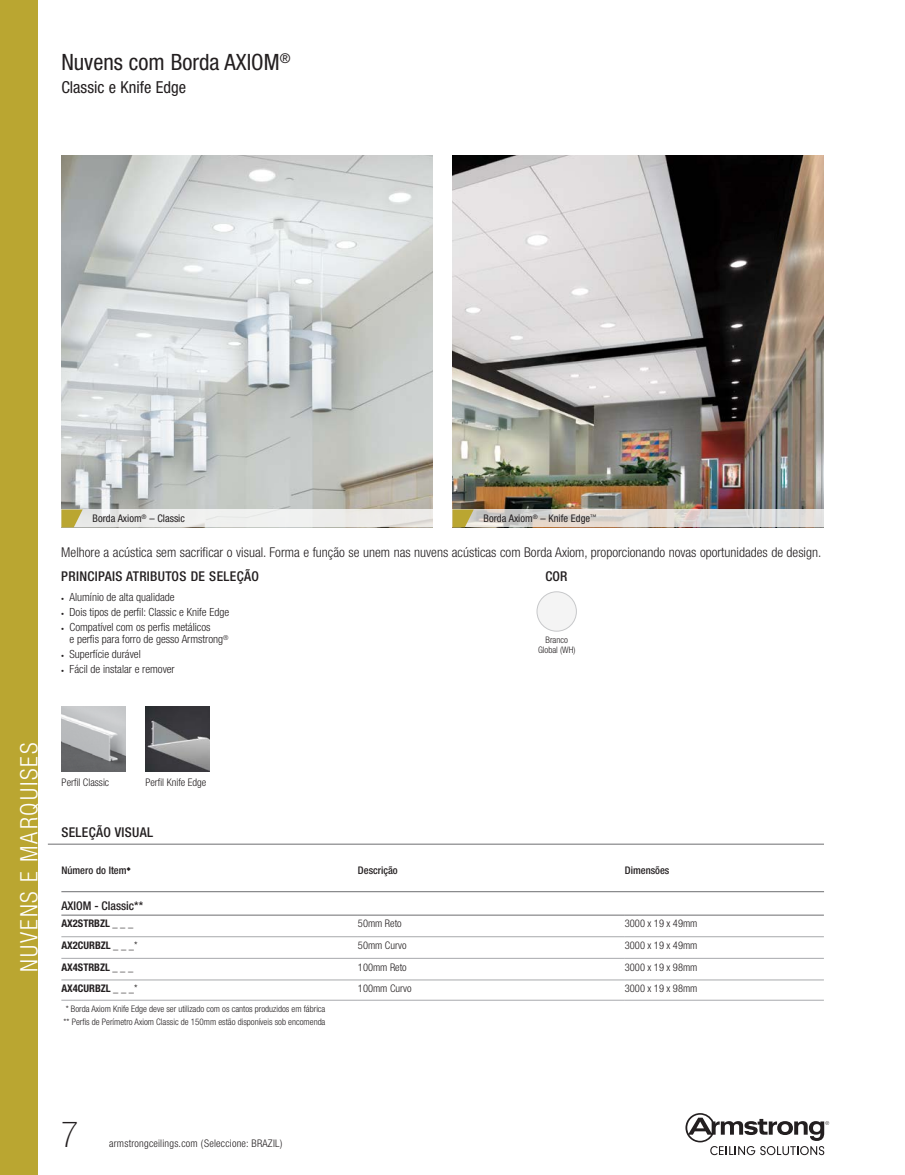
<style>
.page{position:relative;width:905px;height:1175px;background:#fff}
.page>*{position:absolute;margin:0;border:0;box-sizing:border-box;transform-origin:0 0}
.t1{font:100 condensed 36px "Helvetica Neue LT Std";color:#231f20}
.t2{font:300 condensed 24px "Helvetica Neue LT Std";letter-spacing:.085em;color:#fff}
.t3{font:condensed 22.5px "Helvetica Neue LT Std";color:#231f20}
.t4{font:condensed 16.5px "Helvetica Neue LT Std";color:#231f20}
.t5{font:300 condensed 13.5px "Helvetica Neue LT Std";color:#231f20}
.t6{font:500 condensed 13.5px "Helvetica Neue LT Std";letter-spacing:.025em;color:#231f20}
.t7{font:500 condensed 12px "Helvetica Neue LT Std";color:#231f20}
.t8{font:300 condensed 11.25px/12px "Helvetica Neue LT Std";color:#231f20}
.t9{font:300 condensed 10.5px "Helvetica Neue LT Std";color:#231f20}
.t10{font:700 condensed 10.5px "Helvetica Neue LT Std";color:#231f20}
.t11{font:condensed 10.5px "Helvetica Neue LT Std";color:#231f20}
.t12{font:300 condensed 10.5px "Helvetica Neue LT Std";letter-spacing:.02em;color:#231f20}
.t13{font:500 condensed 10.5px "Helvetica Neue LT Std";color:#231f20}
.t14{font:300 condensed 9px/13.5px "Helvetica Neue LT Std";color:#231f20}
.s1{font-size:6px}
.s2{font-weight:300}
</style>
<div class="page">
<svg style="left:685px;top:1113px;width:144px;height:42px"></svg>
<div style="left:0;top:0;width:37px;height:1174px;background:#baa631"></div>
<hr style="left:48px;top:843px;width:776px;height:1px;background:#6d6e71">
<hr style="left:61px;top:891px;width:763px;height:1px;background:#6d6e71">
<hr style="left:61px;top:936px;width:297px;height:1px;background:#a7a9ac">
<hr style="left:358px;top:936px;width:267px;height:1px;background:#a7a9ac">
<hr style="left:625px;top:936px;width:198px;height:1px;background:#a7a9ac">
<hr style="left:61px;top:958px;width:297px;height:1px;background:#a7a9ac">
<hr style="left:358px;top:958px;width:267px;height:1px;background:#a7a9ac">
<hr style="left:625px;top:958px;width:198px;height:1px;background:#a7a9ac">
<hr style="left:61px;top:979px;width:297px;height:1px;background:#a7a9ac">
<hr style="left:358px;top:979px;width:267px;height:1px;background:#a7a9ac">
<hr style="left:625px;top:979px;width:198px;height:1px;background:#a7a9ac">
<hr style="left:61px;top:1000px;width:297px;height:1px;background:#a7a9ac">
<hr style="left:358px;top:1000px;width:267px;height:1px;background:#a7a9ac">
<hr style="left:625px;top:1000px;width:198px;height:1px;background:#a7a9ac">
<hr style="left:61px;top:914px;width:297px;height:1px;background:#6d6e71">
<hr style="left:358px;top:914px;width:267px;height:1px;background:#6d6e71">
<hr style="left:625px;top:914px;width:198px;height:1px;background:#6d6e71">
<img style="left:61px;top:707px;width:65px;height:64px">
<div style="left:537px;top:592px;width:39px;height:39px;background:#f4f4f4;border-radius:50%"></div>
<div style="left:537px;top:591px;width:39px;height:40px;border:1px solid #c7c8ca;border-radius:50%"></div>
<img style="left:452px;top:155px;width:371px;height:354px">
<img style="left:61px;top:155px;width:372px;height:354px">
<div style="left:61px;top:509px;width:372px;height:18px;background:#edeceb"></div>
<svg style="left:61px;top:509px;width:22px;height:18px"></svg>
<svg style="left:473px;top:509px;width:351px;height:18px;background:#dbd7d2"></svg>
<svg style="left:452px;top:509px;width:21px;height:18px"></svg>
<img style="left:145px;top:707px;width:65px;height:64px">
<h3 class="t3" style="left:61px;top:49px;width:230px">Nuvens com Borda Axiom<sup>®</sup></h3>
<h3 class="t4" style="left:61px;top:77px;width:126px">Classic e Knife Edge</h3>
<p class="t11" style="left:93px;top:512px;width:94px">Borda Axiom<sup>®</sup> – Classic</p>
<p class="t11" style="left:483px;top:512px;width:114px">Borda Axiom<sup>®</sup> – Knife Edge<sup>™</sup></p>
<p class="t5" style="left:61px;top:545px;width:761px">Melhore a acústica sem sacrificar o visual. Forma e função se unem nas nuvens acústicas com Borda Axiom, proporcionando novas oportunidades de design.</p>
<p class="t6" style="left:61px;top:568px;width:199px">PRINCIPAIS ATRIBUTOS DE SELEÇÃO</p>
<p class="t8" style="left:61px;top:591px;width:115px"><span class="s1">•</span> Alumínio de alta qualidade</p>
<p class="t8" style="left:61px;top:606px;width:169px"><span class="s1">•</span> Dois tipos de perfil: Classic e Knife Edge</p>
<p class="t8" style="left:70px;top:621px;width:160px;text-indent:-8px"><span class="s1">•</span> Compatível com os perfis metálicos<br>e perfis para forro de gesso Armstrong<sup>®</sup></p>
<p class="t8" style="left:61px;top:648px;width:81px"><span class="s1">•</span> Superfície durável</p>
<p class="t8" style="left:61px;top:663px;width:115px"><span class="s1">•</span> Fácil de instalar e remover</p>
<p class="t6" style="left:545px;top:568px;width:23px">COR</p>
<p class="t14" style="left:538px;top:634px;width:39px;line-height:10.5px;text-align:center">Branco<br>Global (WH)</p>
<h2 class="t2" style="left:15px;top:972px;width:229px;rotate:-90deg">nuvens e marquises</h2>
<p class="t9" style="left:62px;top:776px;width:49px">Perfil Classic</p>
<p class="t9" style="left:145px;top:776px;width:62px">Perfil Knife Edge</p>
<p class="t6" style="left:61px;top:824px;width:93px">SELEÇÃO VISUAL</p>
<p class="t13" style="left:61px;top:864px;width:71px">NÚMERO DO ITEM◆</p>
<p class="t13" style="left:358px;top:864px;width:41px">DESCRIÇÃO</p>
<p class="t13" style="left:625px;top:864px;width:46px">DIMENSÕES</p>
<p class="t7" style="left:61px;top:898px;width:83px">AXIOM - CLASSIC**</p>
<p class="t10" style="left:61px;top:917px;width:73px">AX2STRBZL _ _ _</p>
<p class="t9" style="left:358px;top:917px;width:45px">50mm Reto</p>
<p class="t9" style="left:625px;top:917px;width:74px">3000 x 19 x 49mm</p>
<p class="t10" style="left:61px;top:939px;width:78px">AX2CURBZL _ _ _<span class="s2">*</span></p>
<p class="t9" style="left:358px;top:939px;width:50px">50mm Curvo</p>
<p class="t9" style="left:625px;top:939px;width:74px">3000 x 19 x 49mm</p>
<p class="t10" style="left:61px;top:960px;width:73px">AX4STRBZL _ _ _</p>
<p class="t9" style="left:358px;top:961px;width:50px">100mm Reto</p>
<p class="t9" style="left:625px;top:961px;width:74px">3000 x 19 x 98mm</p>
<p class="t10" style="left:61px;top:982px;width:78px">AX4CURBZL _ _ _<span class="s2">*</span></p>
<p class="t9" style="left:358px;top:982px;width:55px">100mm Curvo</p>
<p class="t9" style="left:625px;top:982px;width:74px">3000 x 19 x 98mm</p>
<p class="t14" style="left:64px;top:1001px;width:263px">* Borda Axiom Knife Edge deve ser utilizado com os cantos produzidos em fábrica ** Perfis de Perímetro Axiom Classic de 150mm estão disponíveis sob encomenda</p>
<h1 class="t1" style="left:61px;top:1113px;width:19px">7</h1>
<p class="t12" style="left:109px;top:1136px;width:175px">armstrongceilings.com (Seleccione: BRAZIL)</p>
</div>
